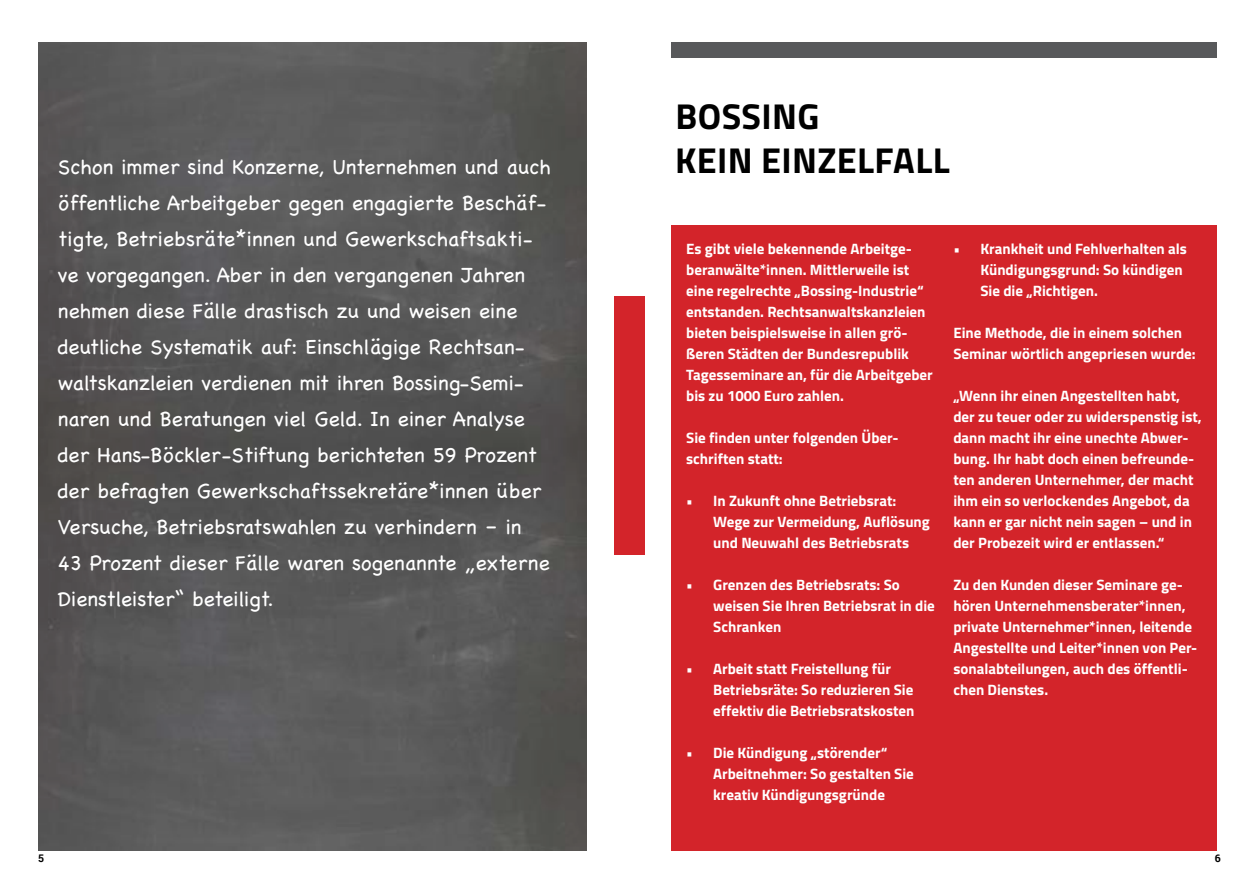
<style>
.page{position:relative;width:1259px;height:893px;background:#fff}
.page>*{position:absolute;margin:0;border:0;box-sizing:border-box;transform-origin:0 0}
.t1{font:700 36px/44px "Titillium";letter-spacing:.01em;color:#000}
.t2{font:21px/36px "Chalkboard";color:#fff}
.t3{font:700 15px/21px "Titillium";color:#fff}
.t4{font:700 10.5px "Roboto";color:#000}
</style>
<div class="page">
<div style="left:614px;top:296px;width:30px;height:258px;background:#d3242a"></div>
<div style="left:671px;top:225px;width:545px;height:626px;background:#d3242a"></div>
<div style="left:671px;top:43px;width:546px;height:15px;background:#58595b"></div>
<img style="left:38px;top:43px;width:549px;height:807px">
<p class="t2" style="left:58px;top:149px;width:494px">Schon immer sind Konzerne, Unternehmen und auch öffentliche Arbeitgeber gegen engagierte Beschäf&shy;tigte, Betriebsräte*innen und Gewerkschaftsakti&shy;ve vorgegangen. Aber in den vergangenen Jahren nehmen diese Fälle drastisch zu und weisen eine deutliche Systematik auf: Einschlägige Rechtsan&shy;waltskanzleien verdienen mit ihren Bossing-Semi&shy;naren und Beratungen viel Geld. In einer Analyse der Hans-Böckler-Stiftung berichteten 59 Prozent der befragten Gewerkschaftssekretäre*innen über Versuche, Betriebsratswahlen zu verhindern – in<br>43 Prozent dieser Fälle waren sogenannte „externe Dienstleister“ beteiligt.</p>
<p class="t4" style="left:38px;top:851px;width:8px">5</p>
<h1 class="t1" style="left:675px;top:93px;width:276px">BOSSING<br>KEIN EINZELFALL</h1>
<p class="t3" style="left:686px;top:237px;width:248px">Es gibt viele bekennende Arbeitge&shy;beranwälte*innen. Mittlerweile ist eine regelrechte „Bossing-Industrie“ entstanden. Rechtsanwaltskanzleien bieten beispielsweise in allen grö&shy;ßeren Städten der Bundesrepublik Tagesseminare an, für die Arbeitgeber bis zu 1000 Euro zahlen.</p>
<p class="t3" style="left:686px;top:426px;width:214px">Sie finden unter folgenden Über&shy;schriften statt:</p>
<p class="t3" style="left:713px;top:489px;width:218px;text-indent:-27px">• In Zukunft ohne Betriebsrat:<br>Wege zur Vermeidung, Auflösung und Neuwahl des Betriebsrats</p>
<p class="t3" style="left:713px;top:573px;width:223px;text-indent:-27px">• Grenzen des Betriebsrats: So weisen Sie Ihren Betriebsrat in die<br>Schranken</p>
<p class="t3" style="left:713px;top:657px;width:203px;text-indent:-27px">• Arbeit statt Freistellung für<br>Betriebsräte: So reduzieren Sie effektiv die Betriebsratskosten</p>
<p class="t3" style="left:713px;top:741px;width:202px;text-indent:-27px">• Die Kündigung „störender“<br>Arbeitnehmer: So gestalten Sie kreativ Kündigungsgründe</p>
<p class="t3" style="left:980px;top:237px;width:208px;text-indent:-27px">• Krankheit und Fehlverhalten als<br>Kündigungsgrund: So kündigen<br>Sie die „Richtigen.</p>
<p class="t3" style="left:953px;top:321px;width:244px">Eine Methode, die in einem solchen<br>Seminar wörtlich angepriesen wurde:</p>
<p class="t3" style="left:953px;top:384px;width:250px">„Wenn ihr einen Angestellten habt, der zu teuer oder zu widerspenstig ist, dann macht ihr eine unechte Abwer&shy;bung. Ihr habt doch einen befreunde&shy;ten anderen Unternehmer, der macht ihm ein so verlockendes Angebot, da kann er gar nicht nein sagen – und in der Probezeit wird er entlassen.“</p>
<p class="t3" style="left:953px;top:573px;width:245px">Zu den Kunden dieser Seminare ge&shy;hören Unternehmensberater*innen, private Unternehmer*innen, leitende Angestellte und Leiter*innen von Per&shy;sonalabteilungen, auch des öffentli&shy;chen Dienstes.</p>
<p class="t4" style="left:1215px;top:851px;width:8px">6</p>
</div>
